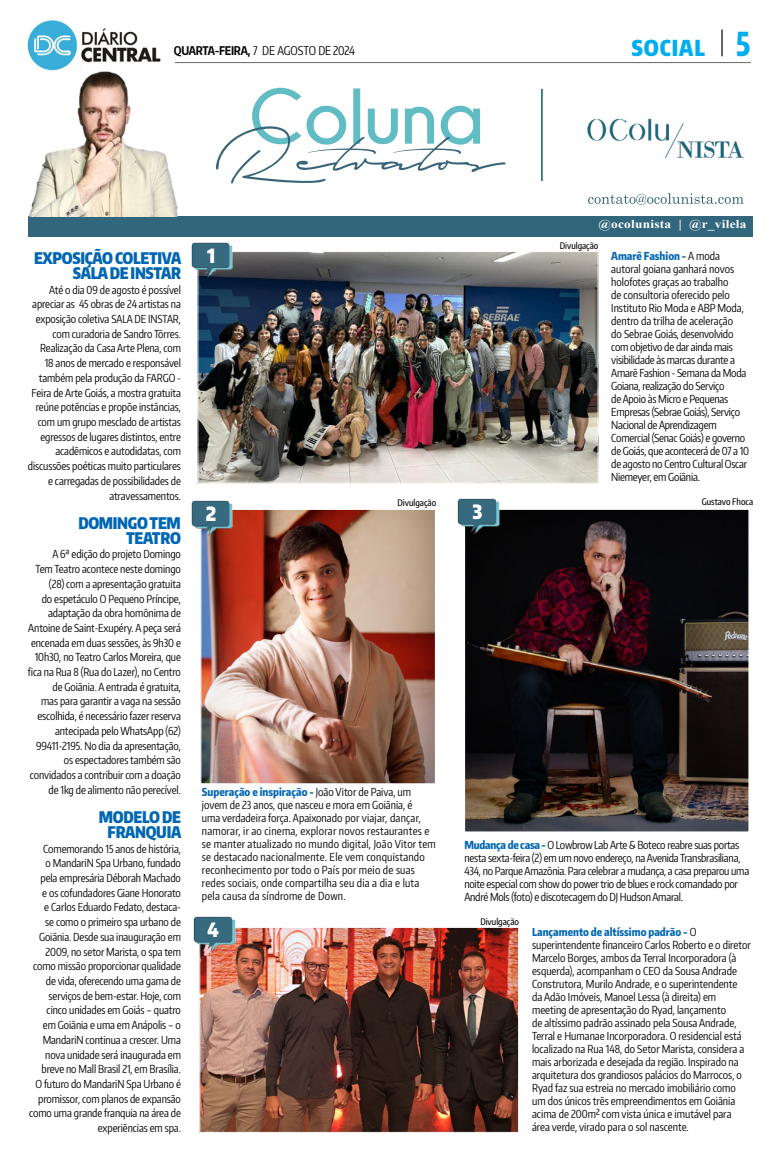
<style>
.page{position:relative;width:780px;height:1163px;background:#fff}
.page>*{position:absolute;margin:0;border:0;box-sizing:border-box;transform-origin:0 0}
.t1{font:900 22px "Encode Sans Compressed";letter-spacing:.04em;color:#00aeef}
.t2{font:900 19.7px "Encode Sans Narrow";color:#fff;scale:.87 1}
.t3{font:900 16px/14.7px "Encode Sans Compressed";letter-spacing:-.02em;color:#0066b3}
.t4{font:700 12px "Encode Sans Compressed";letter-spacing:-.02em;color:#000}
.t5{font:700 12px "Times New Roman";letter-spacing:.02em;color:#fff;scale:1.11 1}
.t6{font:12px "Encode Sans Compressed";letter-spacing:-.02em;color:#000}
.t7{font:11px/14.7px "Encode Sans Compressed";letter-spacing:-.005em;color:#000;text-align:right}
.t8{font:11px/13px "Encode Sans Compressed";letter-spacing:.02em;color:#000}
.t9{font:500 9px "Encode Sans Compressed";color:#000}
.s1{font-weight:400}
.s2{font-weight:800;font-size:33px}
.s3{font-weight:800;color:#0066b3}
</style>
<div class="page">
<hr style="left:175px;top:62px;width:575px;height:1px;background:#000">
<hr style="left:721px;top:30px;width:2px;height:26px;background:#000">
<img style="left:466px;top:511px;width:281px;height:318px">
<div style="left:463px;top:508px;width:287px;height:324px;border:2px solid #fff"></div>
<img style="left:199px;top:253px;width:397px;height:228px">
<div style="left:197px;top:251px;width:401px;height:232px;border:1px solid #fff"></div>
<img style="left:202px;top:510px;width:232px;height:272px">
<div style="left:200px;top:508px;width:236px;height:276px;border:1px solid #fff"></div>
<img style="left:201px;top:928px;width:316px;height:202px">
<div style="left:199px;top:926px;width:320px;height:206px;border:1px solid #fff"></div>
<img style="left:191px;top:242px;width:43px;height:38px">
<img style="left:191px;top:500px;width:43px;height:38px">
<img style="left:193px;top:916px;width:43px;height:38px">
<img style="left:457px;top:498px;width:43px;height:39px">
<img style="left:195px;top:87px;width:558px;height:130px">
<img style="left:541px;top:89px;width:2px;height:92px">
<div style="left:28px;top:217px;width:725px;height:20px;background:#31667c"></div>
<img style="left:28px;top:70px;width:160px;height:147px">
<img style="left:81px;top:28px;width:80px;height:35px">
<img style="left:27px;top:20px;width:52px;height:51px">
<p class="t4" style="left:174px;top:43px;width:111px">QUARTA-FEIRA, <span class="s1">7 de agosto</span></p>
<p class="t6" style="left:318px;top:43px;width:38px">DE 2024</p>
<p class="t1" style="left:631px;top:33px;width:120px">SOCIAL <span class="s2">5</span></p>
<p class="t5" style="left:598px;top:215px;width:135px">@ocolunista | @r_vilela</p>
<p class="t3" style="left:73px;top:250px;width:110px;text-indent:-39px">EXPOSIÇÃO COLETIVA<br>SALA</p>
<p class="t3" style="left:110px;top:265px;width:73px">DEINSTAR</p>
<p class="t7" style="left:28px;top:282px;width:154px">Até o dia 09 de agosto é possível apreciar as 45 obras de 24 artistas na exposição coletiva SALA DE INSTAR, com curadoria de Sandro Tôrres.<br>Realização da Casa Arte Plena, com<br>18 anos de mercado e responsável também pela produção da FARGO - Feira de Arte Goiás, a mostra gratuita reúne potências e propõe instâncias, com um grupo mesclado de artistas egressos de lugares distintos, entre acadêmicos e autodidatas, com discussões poéticas muito particulares e carregadas de possibilidades de atravessamentos.</p>
<p class="t3" style="left:78px;top:515px;width:104px;text-align:right">DOMINGO TEM<br>TEATRO</p>
<p class="t7" style="left:28px;top:546px;width:154px">A 6ª edição do projeto Domingo<br>Tem Teatro acontece neste domingo (28) com a apresentação gratuita<br>do espetáculo O Pequeno Príncipe, adaptação da obra homônima de Antoine de Saint-Exupéry. A peça será encenada em duas sessões, às 9h30 e 10h30, no Teatro Carlos Moreira, que fica na Rua 8 (Rua do Lazer), no Centro de Goiânia. A entrada é gratuita,<br>mas para garantir a vaga na sessão escolhida, é necessário fazer reserva antecipada pelo WhatsApp (62)<br>99411-2195. No dia da apresentação, os espectadores também são convidados a contribuir com a doação de 1kg de alimento não perecível.</p>
<p class="t3" style="left:99px;top:809px;width:84px;text-align:center">MODELO DE<br>FRANQUIA</p>
<p class="t7" style="left:29px;top:840px;width:153px">Comemorando 15 anos de história,<br>o MandariN Spa Urbano, fundado pela empresária Déborah Machado<br>e os cofundadores Giane Honorato<br>e Carlos Eduardo Fedato, destaca-<br>se como o primeiro spa urbano de<br>Goiânia. Desde sua inauguração em<br>2009, no setor Marista, o spa tem como missão proporcionar qualidade de vida, oferecendo uma gama de serviços de bem-estar. Hoje, com cinco unidades em Goiás – quatro<br>em Goiânia e uma em Anápolis – o<br>MandariN continua a crescer. Uma nova unidade será inaugurada em breve no Mall Brasil 21, em Brasília.<br>O futuro do MandariN Spa Urbano é promissor, com planos de expansão como uma grande franquia na área de experiências em spa.</p>
<p class="t2" style="left:207px;top:242px;width:11px">1</p>
<p class="t2" style="left:206px;top:500px;width:14px">2</p>
<p class="t9" style="left:559px;top:239px;width:40px">Divulgação</p>
<p class="t7" style="left:611px;top:249px;width:139px;line-height:13px;text-align:left"><span class="s3">Amarê Fashion -</span> A moda autoral goiana ganhará novos holofotes graças ao trabalho<br>de consultoria oferecido pelo<br>Instituto Rio Moda e ABP Moda, dentro da trilha de aceleração<br>do Sebrae Goiás, desenvolvido com objetivo de dar ainda mais visibilidade às marcas durante a<br>Amarê Fashion - Semana da Moda<br>Goiana, realização do Serviço<br>de Apoio às Micro e Pequenas<br>Empresas (Sebrae Goiás), Serviço<br>Nacional de Aprendizagem<br>Comercial (Senac Goiás) e governo de Goiás, que acontecerá de 07 a 10 de agosto no Centro Cultural Oscar<br>Niemeyer, em Goiânia.</p>
<p class="t9" style="left:397px;top:496px;width:40px">Divulgação</p>
<p class="t9" style="left:701px;top:495px;width:53px">Gustavo Fhoca</p>
<p class="t2" style="left:472px;top:499px;width:13px">3</p>
<p class="t8" style="left:202px;top:784px;width:235px"><span class="s3">Superação e inspiração -</span> João Vitor de Paiva, um jovem de 23 anos, que nasceu e mora em Goiânia, é<br>uma verdadeira força. Apaixonado por viajar, dançar, namorar, ir ao cinema, explorar novos restaurantes e se manter atualizado no mundo digital, João Vitor tem se destacado nacionalmente. Ele vem conquistando reconhecimento por todo o País por meio de suas redes sociais, onde compartilha seu dia a dia e luta pela causa da síndrome de Down.</p>
<p class="t2" style="left:207px;top:916px;width:15px">4</p>
<p class="t7" style="left:464px;top:837px;width:286px;line-height:13px;text-align:left"><span class="s3">Mudança de casa -</span> O Lowbrow Lab Arte &amp; Boteco reabre suas portas nesta sexta-feira (2) em um novo endereço, na Avenida Transbrasiliana, 434, no Parque Amazônia. Para celebrar a mudança, a casa preparou uma noite especial com show do power trio de blues e rock comandado por André Mols (foto) e discotecagem do DJ Hudson Amaral.</p>
<p class="t9" style="left:480px;top:915px;width:40px">Divulgação</p>
<p class="t7" style="left:532px;top:925px;width:220px;line-height:13px;text-align:left"><span class="s3">Lançamento de altíssimo padrão -</span> O superintendente financeiro Carlos Roberto e o diretor Marcelo Borges, ambos da Terral Incorporadora (à esquerda), acompanham o CEO da Sousa Andrade Construtora, Murilo Andrade, e o superintendente<br>da Adão Imóveis, Manoel Lessa (à direita) em meeting de apresentação do Ryad, lançamento<br>de altíssimo padrão assinado pela Sousa Andrade, Terral e Humanae Incorporadora. O residencial está localizado na Rua 148, do Setor Marista, considera a mais arborizada e desejada da região. Inspirado na arquitetura dos grandiosos palácios do Marrocos, o Ryad faz sua estreia no mercado imobiliário como um dos únicos três empreendimentos em Goiânia acima de 200m² com vista única e imutável para área verde, virado para o sol nascente.</p>
</div>
